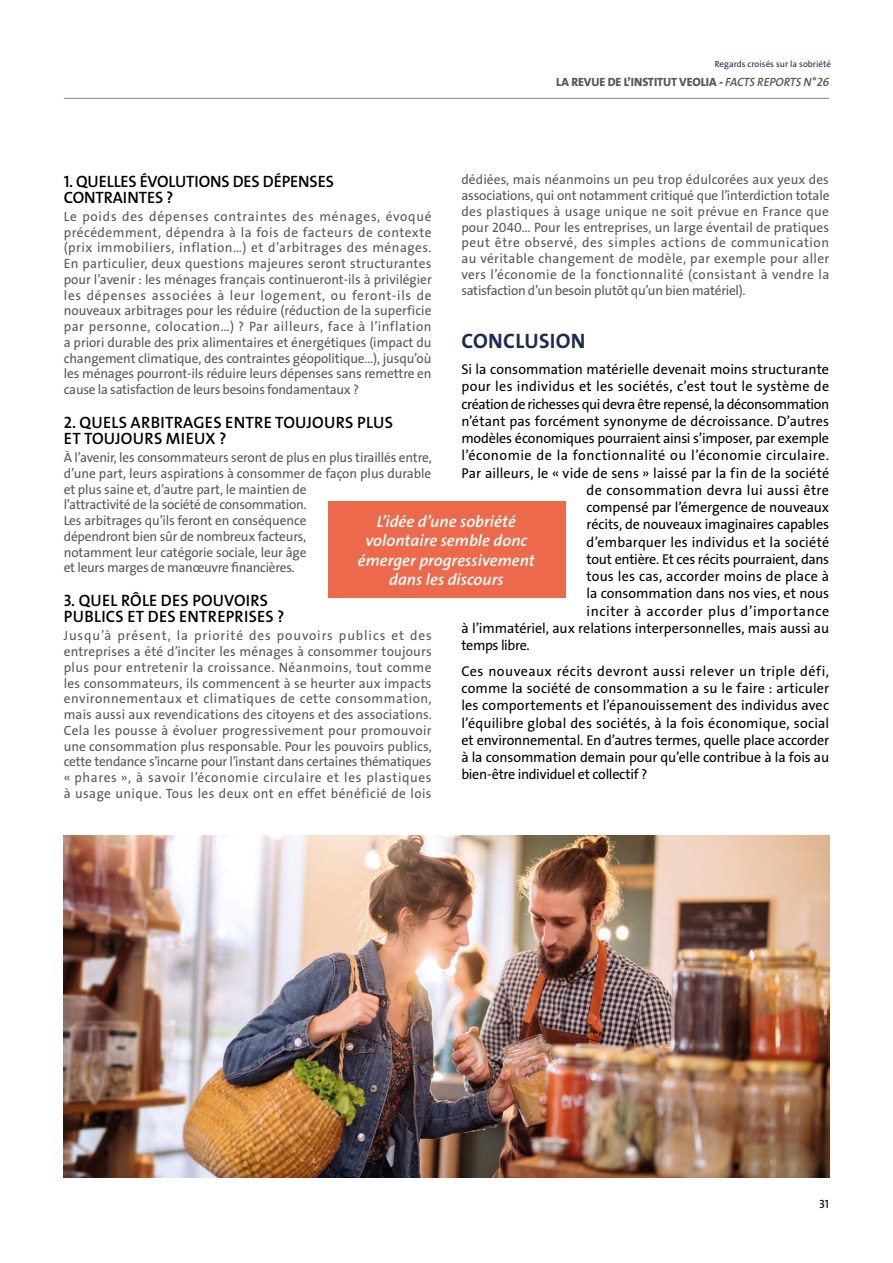
<style>
.page{position:relative;width:893px;height:1263px;background:#fff}
.page>*{position:absolute;margin:0;border:0;box-sizing:border-box;transform-origin:0 0}
.t1{font:21px "The Sans Veolia W7 Bld";letter-spacing:.015em;color:#1d2c4f}
.t2{font:16.5px/16.5px "The Sans Veolia W6 Se Bld";letter-spacing:.015em;color:#000}
.t3{font:16.5px/19.5px "The Sans Veolia W6 Se Bld It";color:#fff;text-align:center}
.t4{font:16.5px/16.5px "The Sans Veolia W6 Se Bld";letter-spacing:-.005em;color:#000}
.t5{font:14.25px/17.2px "The Sans Veolia W5 Pla";color:#000;text-align:justify}
.t6{font:14.25px "The Sans Veolia W5 Pla";letter-spacing:-.025em;color:#000}
.t7{font:14.25px "The Sans Veolia W5 Pla";letter-spacing:.03em;color:#000}
.t8{font:14.25px "The Sans Veolia W5 Pla";letter-spacing:.02em;color:#000}
.t9{font:14.25px "The Sans Veolia W5 Pla";letter-spacing:-.02em;color:#000}
.t10{font:14.25px "The Sans Veolia W5 Pla";letter-spacing:.04em;color:#000}
.t11{font:14.25px "The Sans Veolia W5 Pla";letter-spacing:.025em;color:#000}
.t12{font:13.5px/15.8px "The Sans Veolia W5 Pla";letter-spacing:-.015em;color:#575756;text-align:justify}
.t13{font:12px "The Sans Veolia W8 Ex Bld";letter-spacing:-.005em;color:#575756}
.t14{font:12px "The Sans Veolia W5 Pla";color:#000}
.t15{font:9px "The Sans Veolia W5 Pla";color:#1d2c4f}
.s1{font-family:"The Sans Veolia W6 Se Bld It"}
</style>
<div class="page">
<img style="left:64px;top:836px;width:765px;height:342px">
<div style="left:328px;top:502px;width:237px;height:96px;background:#ed694b"></div>
<hr style="left:64px;top:98px;width:765px;height:1px;background:#878787">
<p class="t15" style="left:715px;top:58px;width:118px">Regards croisés sur la sobriété</p>
<p class="t13" style="left:556px;top:74px;width:274px">LA REVUE DE L’INSTITUT VEOLIA - <span class="s1">FACTS REPORTS N°26</span></p>
<p class="t4" style="left:64px;top:173px;width:272px">1. QUELLES ÉVOLUTIONS DES DÉPENSES<br>CONTRAINTES ?</p>
<p class="t12" style="left:64px;top:209px;width:369px">Le poids des dépenses contraintes des ménages, évoqué précédemment, dépendra à la fois de facteurs de contexte (prix immobiliers, inflation…) et d’arbitrages des ménages.<br>En particulier, deux questions majeures seront structurantes pour l’avenir : les ménages français continueront-ils à privilégier les dépenses associées à leur logement, ou feront-ils de nouveaux arbitrages pour les réduire (réduction de la superficie par personne, colocation…) ? Par ailleurs, face à l’inflation a priori durable des prix alimentaires et énergétiques (impact du changement climatique, des contraintes géopolitique…), jusqu’où les ménages pourront-ils réduire leurs dépenses sans remettre en cause la satisfaction de leurs besoins fondamentaux ?</p>
<p class="t2" style="left:64px;top:414px;width:331px">2. QUELS ARBITRAGES ENTRE TOUJOURS PLUS<br>ET TOUJOURS MIEUX ?</p>
<p class="t12" style="left:64px;top:450px;width:369px;text-align:left">À l’avenir, les consommateurs seront de plus en plus tiraillés entre, d’une part, leurs aspirations à consommer de façon plus durable et plus saine et, d’autre part, le maintien de<br>l’attractivité de la société de consommation.<br>Les arbitrages qu’ils feront en conséquence<br>dépendront bien sûr de nombreux facteurs,<br>notamment leur catégorie sociale, leur âge<br>et leurs marges de manœuvre financières.</p>
<p class="t2" style="left:64px;top:592px;width:222px">3. QUEL RÔLE DES POUVOIRS<br>PUBLICS ET DES ENTREPRISES ?</p>
<p class="t12" style="left:64px;top:628px;width:370px">Jusqu’à présent, la priorité des pouvoirs publics et des entreprises a été d’inciter les ménages à consommer toujours plus pour entretenir la croissance. Néanmoins, tout comme les consommateurs, ils commencent à se heurter aux impacts environnementaux et climatiques de cette consommation, mais aussi aux revendications des citoyens et des associations.<br>Cela les pousse à évoluer progressivement pour promouvoir une consommation plus responsable. Pour les pouvoirs publics, cette tendance s’incarne pour l’instant dans certaines thématiques « phares », à savoir l’économie circulaire et les plastiques à usage unique. Tous les deux ont en effet bénéficié de lois</p>
<p class="t12" style="left:461px;top:172px;width:370px">dédiées, mais néanmoins un peu trop édulcorées aux yeux des associations, qui ont notamment critiqué que l’interdiction totale des plastiques à usage unique ne soit prévue en France que pour 2040… Pour les entreprises, un large éventail de pratiques peut être observé, des simples actions de communication au véritable changement de modèle, par exemple pour aller vers l’économie de la fonctionnalité (consistant à vendre la satisfaction d’un besoin plutôt qu’un bien matériel).</p>
<h1 class="t1" style="left:461px;top:328px;width:126px">CONCLUSION</h1>
<p class="t5" style="left:461px;top:361px;width:369px">Si la consommation matérielle devenait moins structurante</p>
<p class="t8" style="left:461px;top:377px;width:369px">pour les individus et les sociétés, c’est tout le système de</p>
<p class="t6" style="left:461px;top:395px;width:369px">création de richesses qui devra être repensé, la déconsommation</p>
<p class="t5" style="left:461px;top:412px;width:369px">n’étant pas forcément synonyme de décroissance. D’autres</p>
<p class="t5" style="left:461px;top:430px;width:369px">modèles économiques pourraient ainsi s’imposer, par exemple</p>
<p class="t7" style="left:461px;top:446px;width:369px">l’économie de la fonctionnalité ou l’économie circulaire.</p>
<p class="t5" style="left:461px;top:464px;width:369px">Par ailleurs, le « vide de sens » laissé par la fin de la société</p>
<p class="t11" style="left:587px;top:481px;width:244px">de consommation devra lui aussi être</p>
<p class="t5" style="left:587px;top:499px;width:244px">compensé par l’émergence de nouveaux</p>
<p class="t5" style="left:587px;top:516px;width:244px">récits, de nouveaux imaginaires capables</p>
<p class="t5" style="left:587px;top:533px;width:244px">d’embarquer les individus et la société</p>
<p class="t9" style="left:587px;top:550px;width:244px">tout entière. Et ces récits pourraient, dans</p>
<p class="t5" style="left:587px;top:568px;width:244px">tous les cas, accorder moins de place à</p>
<p class="t5" style="left:587px;top:585px;width:244px">la consommation dans nos vies, et nous</p>
<p class="t10" style="left:587px;top:602px;width:244px">inciter à accorder plus d’importance</p>
<p class="t5" style="left:461px;top:619px;width:369px">à l’immatériel, aux relations interpersonnelles, mais aussi au</p>
<p class="t6" style="left:461px;top:636px;width:70px">temps libre.</p>
<p class="t5" style="left:461px;top:662px;width:369px">Ces nouveaux récits devront aussi relever un triple défi, comme la société de consommation a su le faire : articuler les comportements et l’épanouissement des individus avec l’équilibre global des sociétés, à la fois économique, social et environnemental. En d’autres termes, quelle place accorder à la consommation demain pour qu’elle contribue à la fois au bien-être individuel et collectif ?</p>
<p class="t3" style="left:358px;top:512px;width:179px">L’idée d’une sobriété volontaire semble donc émerger progressivement dans les discours</p>
<p class="t14" style="left:819px;top:1196px;width:11px">31</p>
</div>
